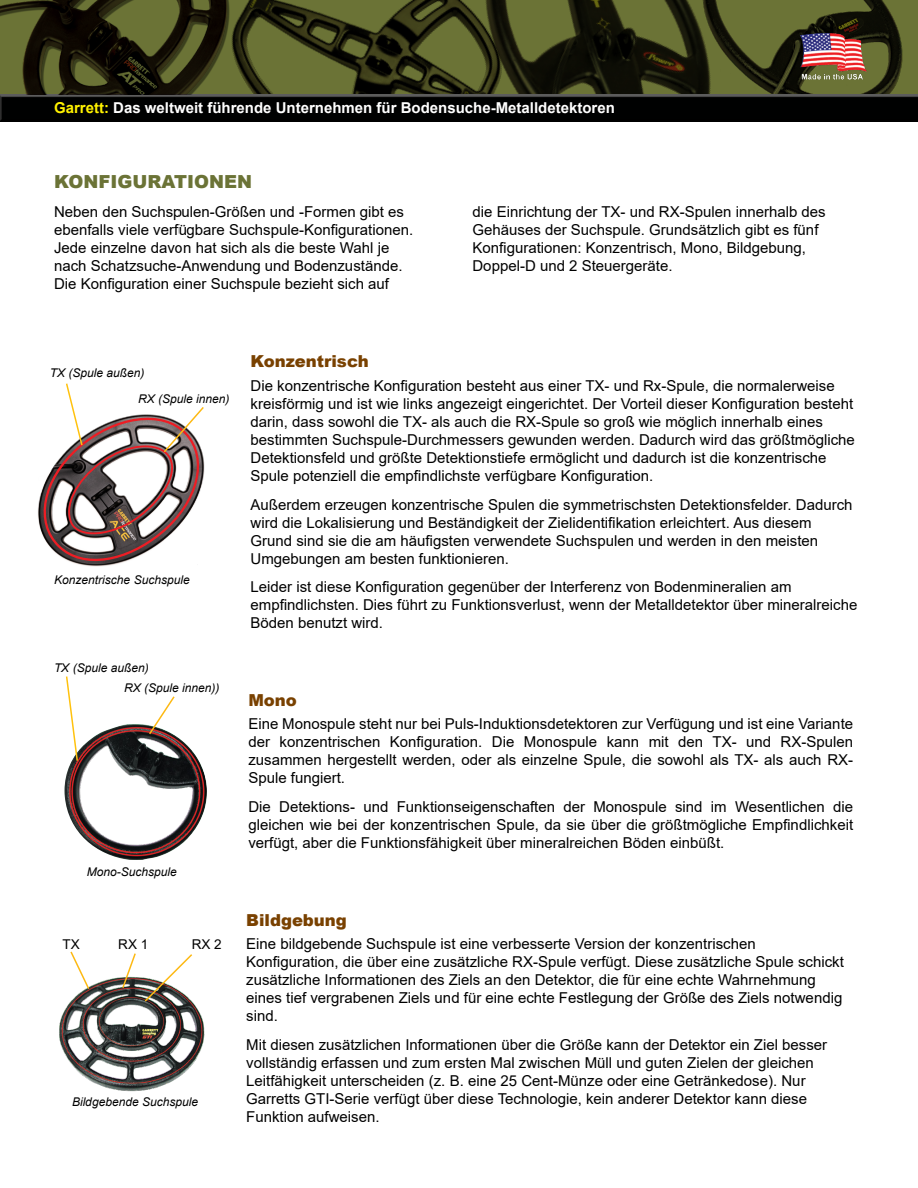
<style>
.page{position:relative;width:918px;height:1188px;background:#fff}
.page>*{position:absolute;margin:0;border:0;box-sizing:border-box;transform-origin:0 0}
.t1{font:900 18px "Arial";color:#6b7336}
.t2{font:900 16.5px "Arial";color:#794100}
.t3{font:15px/18px "Arial";color:#000}
.t4{font:700 15px "Arial";color:#fff}
.t5{font:13.5px "Arial";color:#000}
.t6{font:italic 12px/20.7px "Arial";color:#000}
.s1{color:#fff200}
</style>
<div class="page">
<img style="left:788px;top:0;width:118px;height:94px">
<img style="left:64px;top:724px;width:143px;height:136px">
<img style="left:59px;top:977px;width:146px;height:115px">
<svg style="left:69px;top:951px;width:22px;height:40px"></svg>
<svg style="left:121px;top:953px;width:16px;height:37px"></svg>
<svg style="left:65px;top:676px;width:14px;height:86px"></svg>
<img style="left:546px;top:0;width:242px;height:94px">
<img style="left:259px;top:0;width:287px;height:94px">
<img style="left:796px;top:30px;width:73px;height:53px">
<div style="left:0;top:94px;width:918px;height:30px;background:#000"></div>
<svg style="left:38px;top:383px;width:167px;height:184px"></svg>
<svg style="left:148px;top:696px;width:28px;height:40px"></svg>
<svg style="left:143px;top:954px;width:51px;height:49px"></svg>
<img style="left:0;top:0;width:259px;height:94px">
<p class="t4" style="left:54px;top:97px;width:562px"><span class="s1">Garrett:</span> Das weltweit führende Unternehmen für Bodensuche-Metalldetektoren</p>
<p class="t1" style="left:54px;top:168px;width:200px">KONFIGURATIONEN</p>
<p class="t3" style="left:54px;top:203px;width:361px">Neben den Suchspulen-Größen und -Formen gibt es ebenfalls viele verfügbare Suchspule-Konfigurationen.<br>Jede einzelne davon hat sich als die beste Wahl je nach Schatzsuche-Anwendung und Bodenzustände.<br>Die Konfiguration einer Suchspule bezieht sich auf</p>
<p class="t3" style="left:472px;top:203px;width:355px">die Einrichtung der TX- und RX-Spulen innerhalb des Gehäuses der Suchspule. Grundsätzlich gibt es fünf Konfigurationen: Konzentrisch, Mono, Bildgebung, Doppel-D und 2 Steuergeräte.</p>
<p class="t6" style="left:138px;top:360px;width:93px;line-height:26.1px;text-indent:-89px">TX (Spule außen)<br>RX (Spule innen)</p>
<p class="t6" style="left:54px;top:570px;width:137px">Konzentrische Suchspule</p>
<p class="t6" style="left:124px;top:657px;width:97px;text-indent:-70px">TX (Spule außen)<br>RX (Spule innen))</p>
<p class="t6" style="left:87px;top:862px;width:92px">Mono-Suchspule</p>
<p class="t5" style="left:63px;top:935px;width:19px">TX</p>
<p class="t5" style="left:118px;top:935px;width:32px">RX 1</p>
<p class="t5" style="left:192px;top:935px;width:32px">RX 2</p>
<p class="t6" style="left:72px;top:1092px;width:128px">Bildgebende Suchspule</p>
<p class="t2" style="left:251px;top:349px;width:120px">Konzentrisch</p>
<p class="t3" style="left:251px;top:376px;width:606px">Die konzentrische Konfiguration besteht aus einer TX- und Rx-Spule, die normalerweise kreisförmig und ist wie links angezeigt eingerichtet. Der Vorteil dieser Konfiguration besteht darin, dass sowohl die TX- als auch die RX-Spule so groß wie möglich innerhalb eines bestimmten Suchspule-Durchmessers gewunden werden. Dadurch wird das größtmögliche Detektionsfeld und größte Detektionstiefe ermöglicht und dadurch ist die konzentrische Spule potenziell die empfindlichste verfügbare Konfiguration.</p>
<p class="t3" style="left:251px;top:495px;width:603px">Außerdem erzeugen konzentrische Spulen die symmetrischsten Detektionsfelder. Dadurch wird die Lokalisierung und Beständigkeit der Zielidentifikation erleichtert. Aus diesem Grund sind sie die am häufigsten verwendete Suchspulen und werden in den meisten Umgebungen am besten funktionieren.</p>
<p class="t3" style="left:251px;top:578px;width:608px">Leider ist diese Konfiguration gegenüber der Interferenz von Bodenmineralien am empfindlichsten. Dies führt zu Funktionsverlust, wenn der Metalldetektor über mineralreiche<br>Böden benutzt wird.</p>
<p class="t2" style="left:248px;top:688px;width:50px">Mono</p>
<p class="t3" style="left:248px;top:715px;width:606px;text-align:justify">Eine Monospule steht nur bei Puls-Induktionsdetektoren zur Verfügung und ist eine Variante der konzentrischen Konfiguration. Die Monospule kann mit den TX- und RX-Spulen zusammen hergestellt werden, oder als einzelne Spule, die sowohl als TX- als auch RX-Spule fungiert.</p>
<p class="t3" style="left:248px;top:798px;width:606px;text-align:justify">Die Detektions- und Funktionseigenschaften der Monospule sind im Wesentlichen die gleichen wie bei der konzentrischen Spule, da sie über die größtmögliche Empfindlichkeit verfügt, aber die Funktionsfähigkeit über mineralreichen Böden einbüßt.</p>
<p class="t2" style="left:246px;top:908px;width:102px">Bildgebung</p>
<p class="t3" style="left:246px;top:935px;width:599px">Eine bildgebende Suchspule ist eine verbesserte Version der konzentrischen Konfiguration, die über eine zusätzliche RX-Spule verfügt. Diese zusätzliche Spule schickt zusätzliche Informationen des Ziels an den Detektor, die für eine echte Wahrnehmung eines tief vergrabenen Ziels und für eine echte Festlegung der Größe des Ziels notwendig sind.</p>
<p class="t3" style="left:246px;top:1036px;width:583px">Mit diesen zusätzlichen Informationen über die Größe kann der Detektor ein Ziel besser vollständig erfassen und zum ersten Mal zwischen Müll und guten Zielen der gleichen Leitfähigkeit unterscheiden (z. B. eine 25 Cent-Münze oder eine Getränkedose). Nur Garretts GTI-Serie verfügt über diese Technologie, kein anderer Detektor kann diese Funktion aufweisen.</p>
</div>
